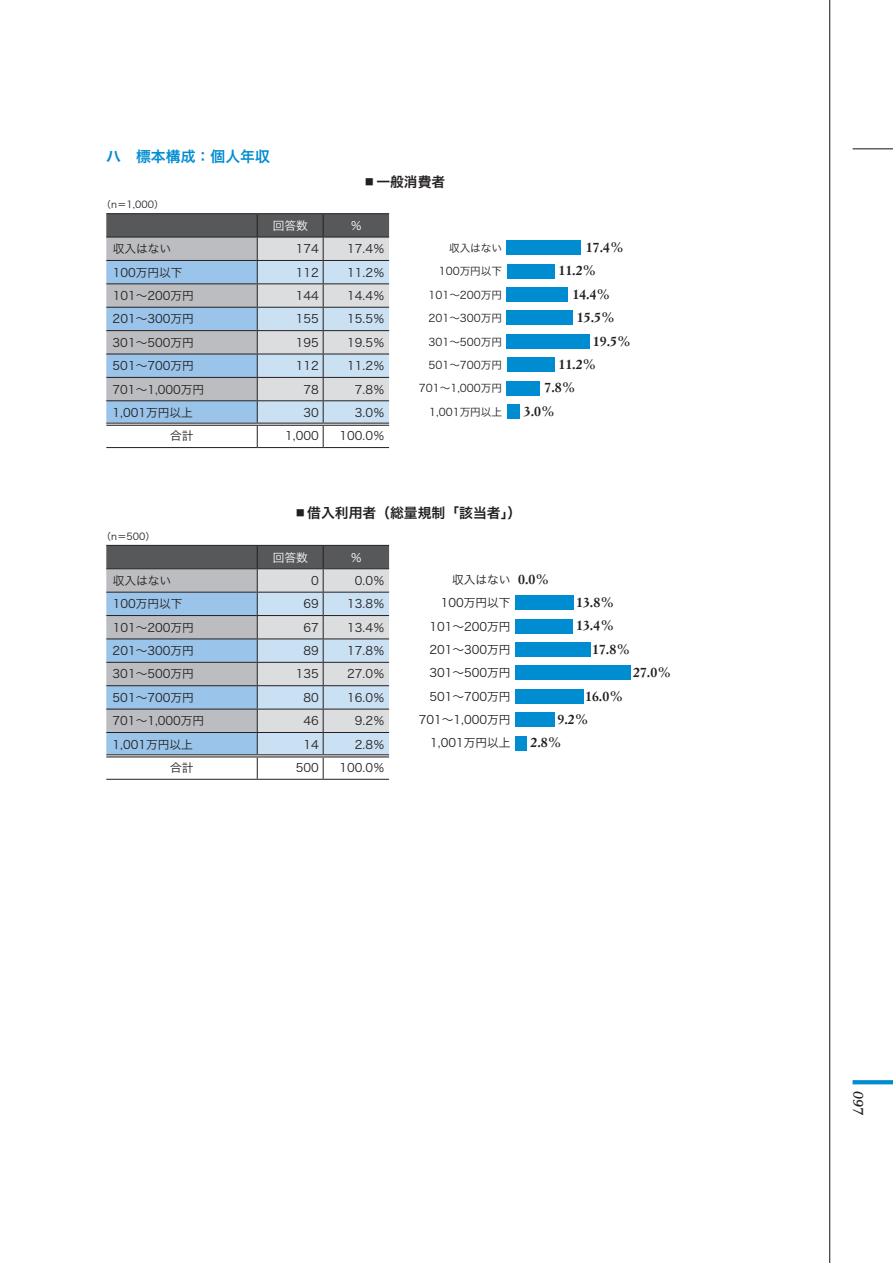
<style>
.page{position:relative;width:893px;height:1263px;background:#fff}
.page>*{position:absolute;margin:0;border:0;box-sizing:border-box;transform-origin:0 0}
.t1{font:14.85px "Hira Kaku Pro W6";color:#008cd1}
.t2{font:700 13.8px "Simoncini Garamond";color:#231f20}
.t3{font:13.8px "Hira Kaku Pro W6";color:#231f20}
.t4{font:italic 13.8px "Minister";color:#231f20}
.t5{font:11.7px "Hira Kaku Pro W3";color:#231f20}
.t6{font:11.7px/23.4px "Hira Kaku Pro W3 90 pv RKSJ H";color:#231f20;text-align:right}
.t7{font:11.7px "Hira Kaku Pro W3";color:#fff}
.t8{font:10.65px/23.4px "Hira Kaku Pro W3 90 pv RKSJ H";color:#231f20;text-align:right}
.t9{font:9.6px "Hira Kaku Pro W3";color:#231f20}
</style>
<div class="page">
<hr style="left:829px;top:0;width:1px;height:1263px;background:#231f20">
<svg style="left:853px;top:1080px;width:40px;height:4px"></svg>
<hr style="left:853px;top:148px;width:40px;height:1px;background:#231f20">
<svg style="left:106px;top:214px;width:283px;height:234px;background:#b2beca"></svg>
<hr style="left:257px;top:447px;width:66px;height:1px;background:#231f20">
<hr style="left:323px;top:447px;width:66px;height:1px;background:#231f20">
<hr style="left:106px;top:213px;width:151px;height:1px;background:#231f20">
<hr style="left:257px;top:213px;width:66px;height:1px;background:#231f20">
<hr style="left:323px;top:213px;width:66px;height:1px;background:#231f20">
<div style="left:507px;top:241px;width:74px;height:14px;background:#008cd1"></div>
<div style="left:507px;top:264px;width:47px;height:14px;background:#008cd1"></div>
<div style="left:507px;top:287px;width:61px;height:14px;background:#008cd1"></div>
<div style="left:507px;top:311px;width:66px;height:14px;background:#008cd1"></div>
<div style="left:507px;top:334px;width:83px;height:14px;background:#008cd1"></div>
<div style="left:507px;top:358px;width:47px;height:14px;background:#008cd1"></div>
<div style="left:507px;top:381px;width:33px;height:14px;background:#008cd1"></div>
<div style="left:507px;top:404px;width:13px;height:14px;background:#008cd1"></div>
<hr style="left:323px;top:779px;width:66px;height:1px;background:#231f20">
<hr style="left:106px;top:779px;width:151px;height:1px;background:#231f20">
<svg style="left:106px;top:546px;width:283px;height:233px;background:#b2beca"></svg>
<hr style="left:257px;top:779px;width:66px;height:1px;background:#231f20">
<hr style="left:106px;top:545px;width:151px;height:1px;background:#231f20">
<hr style="left:257px;top:545px;width:66px;height:1px;background:#231f20">
<hr style="left:323px;top:545px;width:66px;height:1px;background:#231f20">
<div style="left:515px;top:596px;width:59px;height:14px;background:#008cd1"></div>
<div style="left:515px;top:619px;width:57px;height:14px;background:#008cd1"></div>
<div style="left:515px;top:642px;width:76px;height:15px;background:#008cd1"></div>
<div style="left:515px;top:666px;width:115px;height:14px;background:#008cd1"></div>
<div style="left:515px;top:689px;width:68px;height:14px;background:#008cd1"></div>
<div style="left:515px;top:713px;width:39px;height:14px;background:#008cd1"></div>
<div style="left:515px;top:736px;width:12px;height:14px;background:#008cd1"></div>
<p class="t1" style="left:106px;top:143px;width:165px">ハ　標本構成：個人年収</p>
<p class="t9" style="left:102px;top:196px;width:64px">（n＝1,000）</p>
<p class="t3" style="left:362px;top:169px;width:84px">▪一般消費者</p>
<p class="t7" style="left:273px;top:215px;width:37px">回答数</p>
<p class="t7" style="left:350px;top:215px;width:13px">％</p>
<p class="t5" style="left:113px;top:238px;width:60px">収入はない</p>
<p class="t5" style="left:296px;top:238px;width:25px">174</p>
<p class="t5" style="left:347px;top:238px;width:39px">17.4％</p>
<p class="t5" style="left:113px;top:262px;width:71px">100万円以下</p>
<p class="t5" style="left:296px;top:262px;width:25px">112</p>
<p class="t5" style="left:347px;top:262px;width:39px">11.2％</p>
<p class="t5" style="left:113px;top:285px;width:83px">101～200万円</p>
<p class="t5" style="left:296px;top:285px;width:25px">144</p>
<p class="t5" style="left:347px;top:285px;width:39px">14.4％</p>
<p class="t5" style="left:113px;top:309px;width:83px">201～300万円</p>
<p class="t5" style="left:296px;top:309px;width:25px">155</p>
<p class="t5" style="left:347px;top:309px;width:39px">15.5％</p>
<p class="t5" style="left:113px;top:332px;width:83px">301～500万円</p>
<p class="t5" style="left:296px;top:332px;width:25px">195</p>
<p class="t5" style="left:347px;top:332px;width:39px">19.5％</p>
<p class="t5" style="left:113px;top:355px;width:83px">501～700万円</p>
<p class="t5" style="left:296px;top:355px;width:25px">112</p>
<p class="t5" style="left:347px;top:355px;width:39px">11.2％</p>
<p class="t5" style="left:113px;top:379px;width:93px">701～1,000万円</p>
<p class="t5" style="left:303px;top:379px;width:17px">78</p>
<p class="t5" style="left:355px;top:379px;width:31px">7.8％</p>
<p class="t5" style="left:113px;top:402px;width:82px">1,001万円以上</p>
<p class="t5" style="left:303px;top:402px;width:17px">30</p>
<p class="t5" style="left:355px;top:402px;width:31px">3.0％</p>
<p class="t5" style="left:170px;top:425px;width:25px">合計</p>
<p class="t5" style="left:285px;top:425px;width:35px">1,000</p>
<p class="t5" style="left:339px;top:425px;width:47px">100.0％</p>
<p class="t8" style="left:419px;top:236px;width:85px">収入はない<br>100万円以下<br>101～200万円<br>201～300万円<br>301～500万円<br>501～700万円<br>701～1,000万円<br>1,001万円以上</p>
<p class="t2" style="left:586px;top:238px;width:40px">17.4%</p>
<p class="t2" style="left:558px;top:262px;width:40px">11.2%</p>
<p class="t2" style="left:572px;top:285px;width:40px">14.4%</p>
<p class="t2" style="left:577px;top:309px;width:40px">15.5%</p>
<p class="t2" style="left:593px;top:332px;width:40px">19.5%</p>
<p class="t2" style="left:558px;top:355px;width:40px">11.2%</p>
<p class="t2" style="left:544px;top:379px;width:33px">7.8%</p>
<p class="t2" style="left:524px;top:402px;width:33px">3.0%</p>
<p class="t9" style="left:102px;top:528px;width:55px">（n＝500）</p>
<p class="t3" style="left:293px;top:500px;width:230px">▪借入利用者（総量規制「該当者」）</p>
<p class="t7" style="left:273px;top:547px;width:37px">回答数</p>
<p class="t7" style="left:350px;top:547px;width:13px">％</p>
<p class="t5" style="left:113px;top:570px;width:60px">収入はない</p>
<p class="t5" style="left:311px;top:570px;width:9px">0</p>
<p class="t5" style="left:355px;top:570px;width:31px">0.0％</p>
<p class="t5" style="left:113px;top:593px;width:71px">100万円以下</p>
<p class="t5" style="left:304px;top:593px;width:17px">69</p>
<p class="t5" style="left:347px;top:593px;width:39px">13.8％</p>
<p class="t5" style="left:113px;top:617px;width:83px">101～200万円</p>
<p class="t5" style="left:304px;top:617px;width:17px">67</p>
<p class="t5" style="left:347px;top:617px;width:39px">13.4％</p>
<p class="t5" style="left:113px;top:640px;width:83px">201～300万円</p>
<p class="t5" style="left:304px;top:640px;width:17px">89</p>
<p class="t5" style="left:347px;top:640px;width:39px">17.8％</p>
<p class="t5" style="left:113px;top:664px;width:83px">301～500万円</p>
<p class="t5" style="left:296px;top:664px;width:25px">135</p>
<p class="t5" style="left:347px;top:664px;width:39px">27.0％</p>
<p class="t5" style="left:113px;top:687px;width:83px">501～700万円</p>
<p class="t5" style="left:303px;top:687px;width:17px">80</p>
<p class="t5" style="left:347px;top:687px;width:39px">16.0％</p>
<p class="t5" style="left:113px;top:710px;width:93px">701～1,000万円</p>
<p class="t5" style="left:303px;top:710px;width:17px">46</p>
<p class="t5" style="left:355px;top:710px;width:31px">9.2％</p>
<p class="t5" style="left:113px;top:734px;width:82px">1,001万円以上</p>
<p class="t5" style="left:303px;top:734px;width:17px">14</p>
<p class="t5" style="left:355px;top:734px;width:31px">2.8％</p>
<p class="t5" style="left:170px;top:757px;width:25px">合計</p>
<p class="t5" style="left:296px;top:757px;width:25px">500</p>
<p class="t5" style="left:339px;top:757px;width:47px">100.0％</p>
<p class="t6" style="left:419px;top:567px;width:93px">収入はない<br>100万円以下<br>101～200万円<br>201～300万円<br>301～500万円<br>501～700万円<br>701～1,000万円<br>1,001万円以上</p>
<p class="t2" style="left:518px;top:570px;width:33px">0.0%</p>
<p class="t2" style="left:576px;top:593px;width:40px">13.8%</p>
<p class="t2" style="left:576px;top:617px;width:40px">13.4%</p>
<p class="t2" style="left:592px;top:640px;width:40px">17.8%</p>
<p class="t2" style="left:633px;top:664px;width:40px">27.0%</p>
<p class="t2" style="left:585px;top:687px;width:40px">16.0%</p>
<p class="t2" style="left:558px;top:710px;width:33px">9.2%</p>
<p class="t2" style="left:531px;top:734px;width:33px">2.8%</p>
<p class="t4" style="left:866px;top:1091px;width:26px;rotate:90deg">097</p>
</div>
